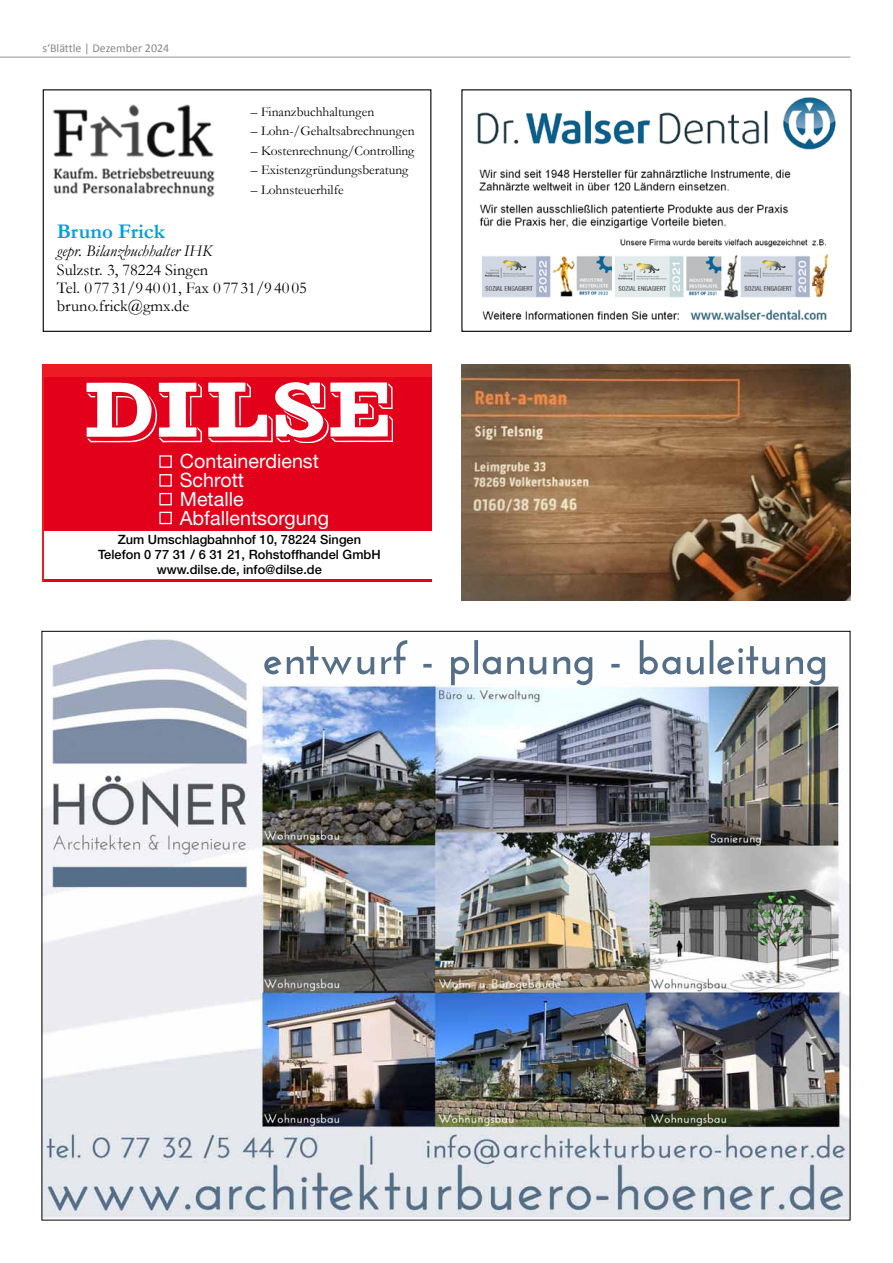
<style>
.page{position:relative;width:893px;height:1263px;background:#fff}
.page>*{position:absolute;margin:0;border:0;box-sizing:border-box;transform-origin:0 0}
.t1{font:700 21px "Garamond";color:#009fdb}
.t2{font:19.65px/18.8px "Helvetica Neue LT Com";color:#fff}
.t3{font:16.5px/18px "Garamond";color:#000}
.t4{font:italic 16.5px "Garamond";color:#000}
.t5{font:13.5px "Garamond";color:#000}
.t6{font:500 12.9px/14.7px "Helvetica Neue";color:#000;text-align:center}
.t7{font:12px "Calibri";color:#87888a}
</style>
<div class="page">
<hr style="left:0;top:57px;width:850px;height:1px;background:#9c9e9f">
<div style="left:43px;top:89px;width:388px;height:243px;border:1px solid #000"></div>
<img style="left:43px;top:100px;width:172px;height:102px">
<img style="left:477px;top:97px;width:359px;height:224px">
<div style="left:461px;top:89px;width:391px;height:243px;border:1px solid #000"></div>
<div style="left:43px;top:364px;width:389px;height:217px;background:#ed1b24"></div>
<div style="left:44px;top:377px;width:388px;height:204px;background:#e2001a"></div>
<svg style="left:208px;top:382px;width:185px;height:61px"></svg>
<svg style="left:86px;top:383px;width:116px;height:59px"></svg>
<div style="left:159px;top:455px;width:13px;height:13px;border:1px solid #fff"></div>
<div style="left:159px;top:474px;width:13px;height:13px;border:1px solid #fff"></div>
<div style="left:159px;top:493px;width:13px;height:12px;border:1px solid #fff"></div>
<div style="left:159px;top:512px;width:13px;height:12px;border:1px solid #fff"></div>
<div style="left:44px;top:531px;width:388px;height:47px;background:#fff"></div>
<img style="left:44px;top:639px;width:804px;height:578px">
<img style="left:264px;top:640px;width:494px;height:34px">
<img style="left:461px;top:364px;width:389px;height:237px">
<p class="t7" style="left:43px;top:39px;width:128px">s‘Blättle | Dezember 2024</p>
<p class="t5" style="left:251px;top:102px;width:125px">– Finanzbuchhaltungen</p>
<p class="t5" style="left:251px;top:122px;width:165px">– Lohn-/Gehaltsabrechnungen</p>
<p class="t5" style="left:251px;top:141px;width:165px">– Kostenrechnung/Controlling</p>
<p class="t5" style="left:251px;top:161px;width:159px">– Existenzgründungsberatung</p>
<p class="t5" style="left:251px;top:180px;width:94px">– Lohnsteuerhilfe</p>
<h1 class="t1" style="left:57px;top:217px;width:110px">Bruno Frick</h1>
<p class="t4" style="left:57px;top:239px;width:157px">gepr. Bilanzbuchhalter IHK</p>
<p class="t3" style="left:57px;top:261px;width:252px">Sulzstr. 3, 78224 Singen<br>Tel. 0 77 31/9 40 01, Fax 0 77 31/9 40 05 bruno.frick@gmx.de</p>
<h2 class="t2" style="left:180px;top:451px;width:151px">Containerdienst<br>Schrott<br>Metalle<br>Abfallentsorgung</h2>
<p class="t6" style="left:98px;top:532px;width:284px">Zum Umschlagbahnhof 10, 78224 Singen<br>Telefon 0 77 31 / 6 31 21, Rohstoffhandel GmbH www.dilse.de, info@dilse.de</p>
</div>
